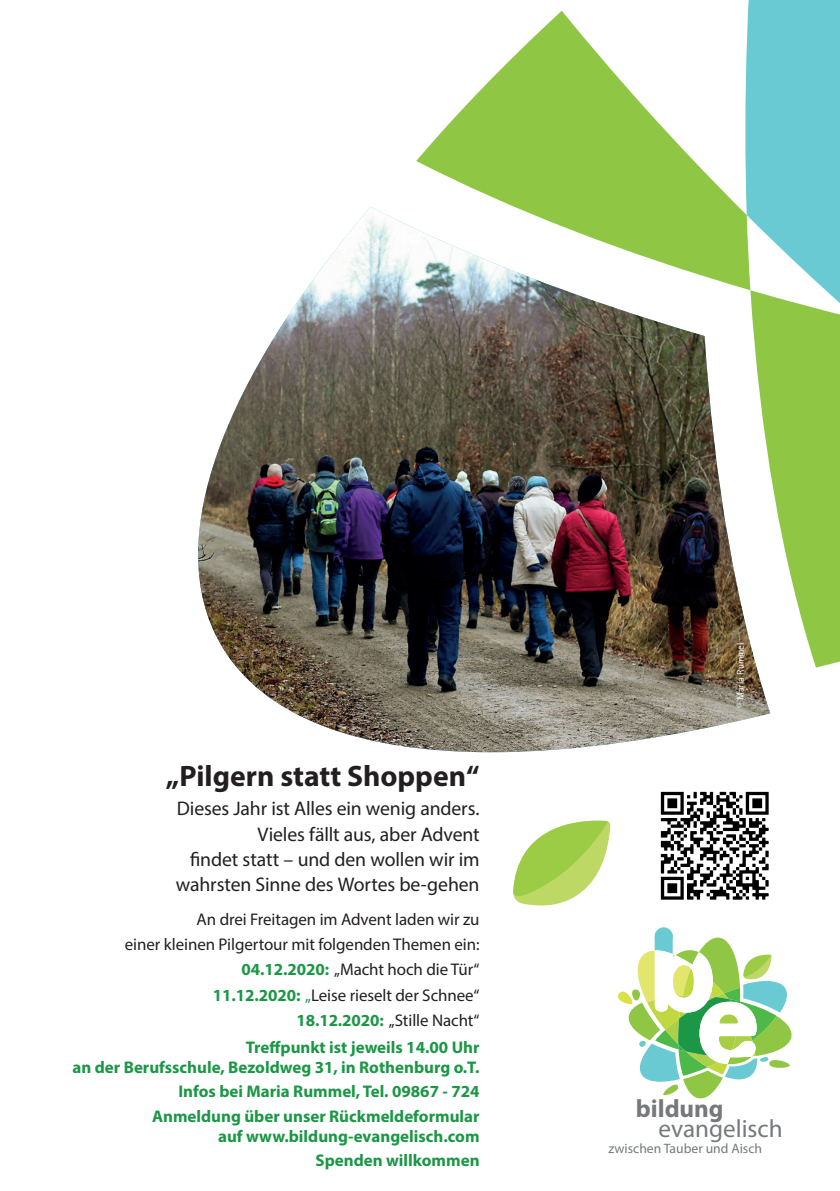
<style>
.page{position:relative;width:840px;height:1191px;background:#fff}
.page>*{position:absolute;margin:0;border:0;box-sizing:border-box;transform-origin:0 0}
.t1{font:700 29.6px "Myriad Pro";color:#231f20}
.t2{font:25px "Myriad Pro";color:#75797b}
.t3{font:700 25px "Myriad Pro";color:#75797b}
.t4{font:19.8px/25.4px "Myriad Pro";letter-spacing:-.005em;color:#231f20;text-align:right}
.t5{font:17px/25.6px "Myriad Pro";letter-spacing:-.005em;color:#231f20;text-align:right}
.t6{font:700 17px/24.2px "Myriad Pro";color:#1b9746;text-align:right}
.t7{font:13.6px "Myriad Pro";color:#75797b}
.t8{font:10px "Agfa Rotis Sans Serif";color:#fff}
.s1{font-weight:700;color:#1b9746}
.s2{color:#1b9746}
</style>
<div class="page">
<svg style="left:618px;top:929px;width:173px;height:169px"></svg>
<div style="left:654px;top:927px;width:18px;height:18px;background:#6acad3;border-radius:50%"></div>
<img style="left:198px;top:207px;width:571px;height:545px">
<svg style="left:416px;top:11px;width:326px;height:279px"></svg>
<svg style="left:742px;top:0;width:97px;height:667px"></svg>
<svg style="left:513px;top:820px;width:97px;height:86px"></svg>
<img style="left:660px;top:791px;width:109px;height:109px">
<h1 class="t1" style="left:166px;top:756px;width:315px">„Pilgern statt Shoppen“</h1>
<p class="t4" style="left:176px;top:795px;width:305px">Dieses Jahr ist Alles ein wenig anders.<br>Vieles fällt aus, aber Advent<br>findet statt – und den wollen wir im wahrsten Sinne des Wortes be-gehen</p>
<p class="t5" style="left:125px;top:906px;width:356px">An drei Freitagen im Advent laden wir zu<br>einer kleinen Pilgertour mit folgenden Themen ein:<br><span class="s1">04.12.2020:</span> „Macht hoch die Tür“<br><span class="s1">11.12.2020:</span> <span class="s2">„</span>Leise rieselt der Schnee“ <span class="s1">18.12.2020:</span> „Stille Nacht“<br><span class="s1">Treffpunkt ist jeweils 14.00 Uhr</span></p>
<p class="t6" style="left:72px;top:1054px;width:408px">an der Berufsschule, Bezoldweg 31, in Rothenburg o.T.<br>Infos bei Maria Rummel, Tel. 09867 - 724<br>Anmeldung über unser Rückmeldeformular</p>
<p class="t6" style="left:218px;top:1123px;width:263px">auf www.bildung-evangelisch.com<br>Spenden willkommen</p>
<p class="t8" style="left:734px;top:708px;width:66px;rotate:-90deg">© Maria Rummel</p>
<h2 class="t3" style="left:635px;top:1092px;width:89px">bildung</h2>
<p class="t7" style="left:608px;top:1140px;width:155px">zwischen Tauber und Aisch</p>
<h2 class="t2" style="left:658px;top:1113px;width:126px">evangelisch</h2>
</div>
